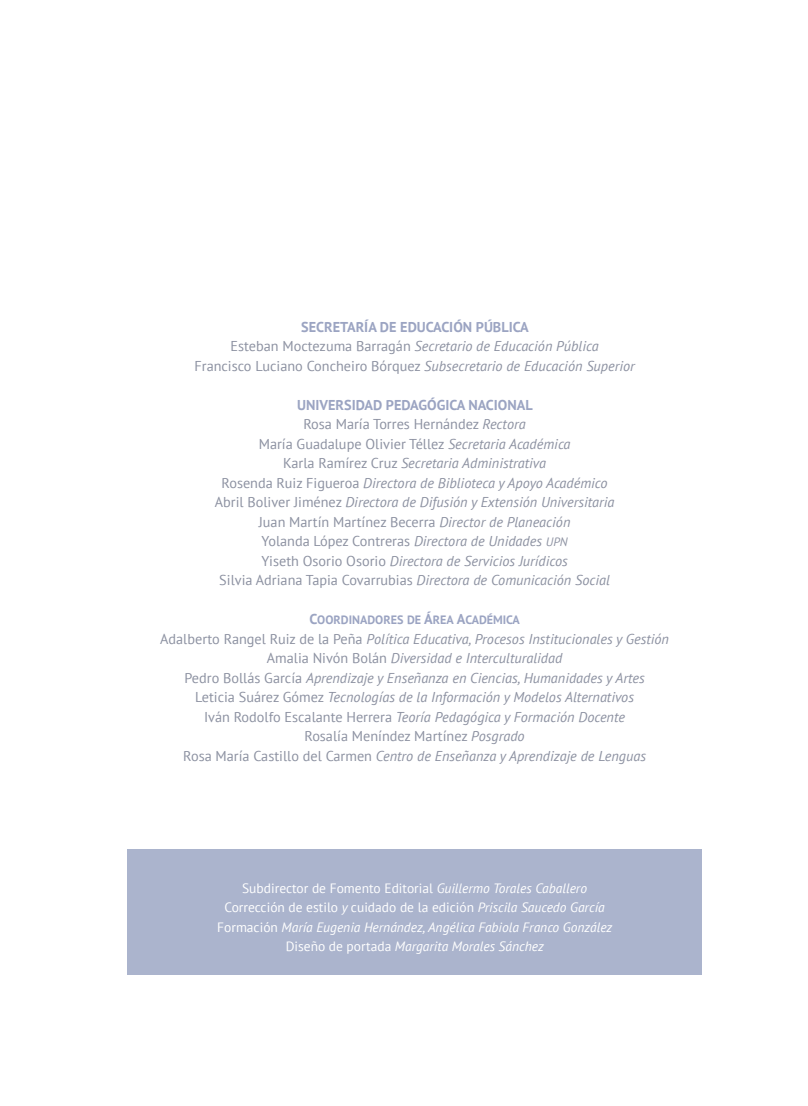
<style>
.page{position:relative;width:808px;height:1106px;background:#fff}
.page>*{position:absolute;margin:0;border:0;box-sizing:border-box;transform-origin:0 0}
.t1{font:italic 14.25px/19.5px "PT Sans";color:#8c91a1;text-align:center}
.t2{font:14.25px "PT Sans";color:#8c91a1}
.t3{font:700 14.25px "PT Sans";color:#9ba4c2}
.Body_sin{font:13.5px "PT Sans";color:#fff}
.Body_sin-2{font:italic 13.5px "PT Sans";color:#fff}
.t4{font:12.15px "PT Sans Bold SC850";color:#9ba4c2}
.s1{font-style:normal}
.s2{font-style:italic}
.s3{font-family:"PT Sans Italic SC850";font-style:normal;font-size:12.15px}
.s4{font-size:14.25px}
</style>
<div class="page">
<div style="left:128px;top:849px;width:574px;height:126px;background:#abb4cd"></div>
<p class="t3" style="left:301px;top:317px;width:229px">SECRETARÍA DE EDUCACIÓN PÚBLICA</p>
<p class="t1" style="left:194px;top:336px;width:442px"><span class="s1">Esteban Moctezuma Barragán</span> Secretario de Educación Pública<br><span class="s1">Francisco Luciano Concheiro Bórquez</span> Subsecretario de Educación Superior</p>
<p class="t3" style="left:297px;top:395px;width:237px">UNIVERSIDAD PEDAGÓGICA NACIONAL</p>
<p class="t2" style="left:303px;top:415px;width:224px">Rosa María Torres Hernández <span class="s2">Rectora</span></p>
<p class="t2" style="left:259px;top:434px;width:313px">María Guadalupe Olivier Téllez <span class="s2">Secretaria Académica</span></p>
<p class="t1" style="left:222px;top:453px;width:387px"><span class="s1">Karla Ramírez Cruz</span> Secretaria Administrativa<br><span class="s1">Rosenda Ruiz Figueroa</span> Directora de Biblioteca y Apoyo Académico</p>
<p class="t1" style="left:215px;top:492px;width:401px"><span class="s1">Abril Boliver Jiménez</span> Directora de Difusión y Extensión Universitaria<br><span class="s1">Juan Martín Martínez Becerra</span> Director de Planeación<br><span class="s1">Yolanda López Contreras</span> Directora de Unidades <span class="s3">upn</span></p>
<p class="t1" style="left:261px;top:550px;width:308px"><span class="s1">Yiseth Osorio Osorio</span> Directora de Servicios Jurídicos</p>
<p class="t2" style="left:219px;top:571px;width:392px">Silvia Adriana Tapia Covarrubias <span class="s2">Directora de Comunicación Social</span></p>
<p class="t4" style="left:309px;top:612px;width:212px"><span class="s4">C</span>OORDINADORES DE <span class="s4">Á</span>REA <span class="s4">A</span>CADÉMICA</p>
<p class="t1" style="left:160px;top:628px;width:510px"><span class="s1">Adalberto Rangel Ruiz de la Peña</span> Política Educativa, Procesos Institucionales y Gestión <span class="s1">Amalia Nivón Bolán</span> Diversidad e Interculturalidad<br><span class="s1">Pedro Bollás García</span> Aprendizaje y Enseñanza en Ciencias, Humanidades y Artes<br><span class="s1">Leticia Suárez Gómez</span> Tecnologías de la Información y Modelos Alternativos<br><span class="s1">Iván Rodolfo Escalante Herrera</span> Teoría Pedagógica y Formación Docente<br><span class="s1">Rosalía Meníndez Martínez</span> Posgrado<br><span class="s1">Rosa María Castillo del Carmen</span> Centro de Enseñanza y Aprendizaje de Lenguas</p>
<p class="Body_sin" style="left:242px;top:879px;width:346px">Subdirector de Fomento Editorial <span class="s2">Guillermo Torales Caballero</span></p>
<p class="Body_sin" style="left:224px;top:898px;width:382px">Corrección de estilo <span class="s2">y</span> cuidado de la edición <span class="s2">Priscila Saucedo García</span></p>
<p class="Body_sin-2" style="left:217px;top:918px;width:397px"><span class="s1">Formación</span> María Eugenia Hernández, Angélica Fabiola Franco González</p>
<p class="Body_sin-2" style="left:286px;top:937px;width:260px"><span class="s1">Diseño de portada</span> Margarita Morales Sánchez</p>
</div>
